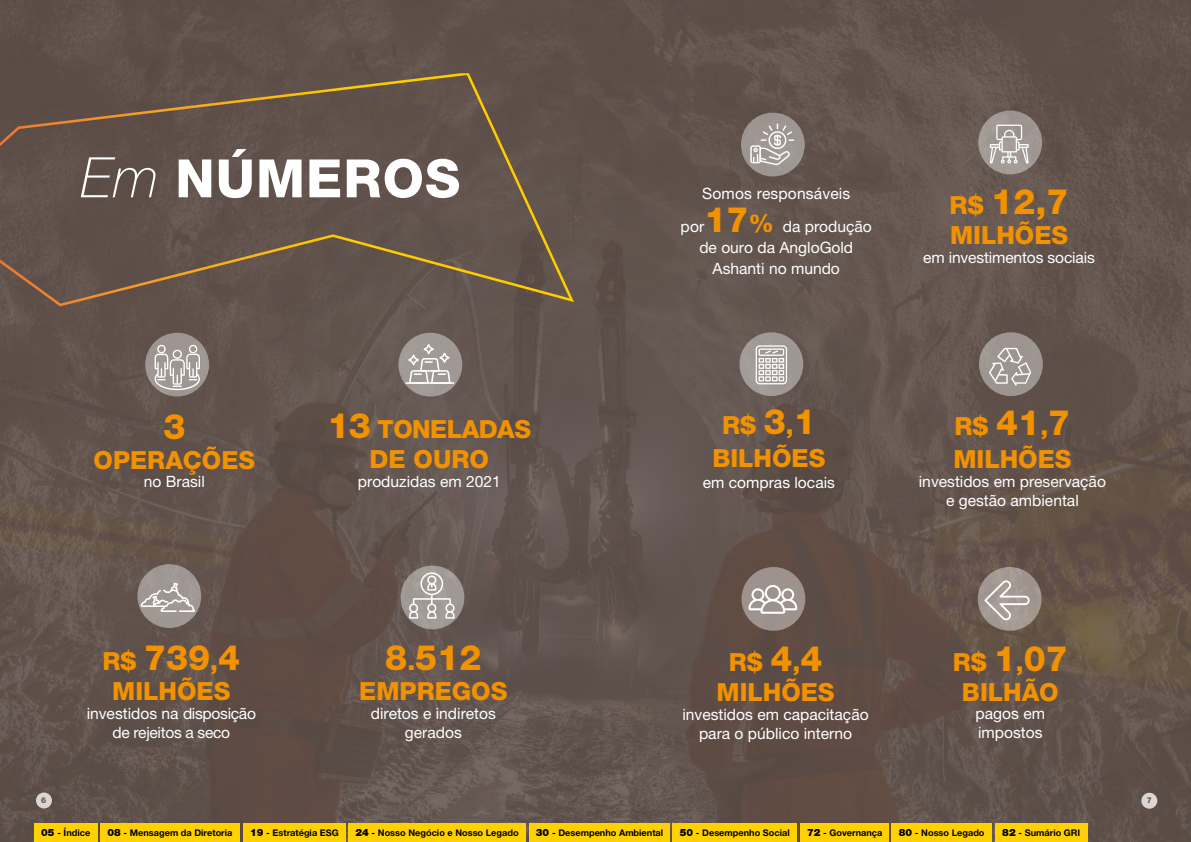
<style>
.page{position:relative;width:1191px;height:842px;background:#63544d}
.page>*{position:absolute;margin:0;border:0;box-sizing:border-box;transform-origin:0 0}
.t1{font:800 52.9px "Helvetica Neue LT Pro";letter-spacing:.02em;color:#fff}
.t2{font:800 35px "Helvetica Neue LT Pro";color:#f39200}
.t3{font:800 25px/30px "Helvetica Neue LT Pro";color:#f39200;text-align:center}
.t4{font:800 25px/30px "Helvetica Neue LT Pro";letter-spacing:-.02em;color:#f39200;text-align:center}
.t5{font:15.6px/18.7px "Helvetica Neue LT Pro";color:#fff;text-align:center}
.t6{font:15.6px/18.7px "Helvetica Neue LT Pro";letter-spacing:-.02em;color:#fff;text-align:center}
.t7{font:700 9.2px "Helvetica Neue LT Pro";color:#000}
.t8{font:800 8px "Helvetica Neue LT Pro";color:#63544d}
.s1{font-weight:100;font-style:italic;font-size:55.9px}
.s2{font-size:35px}
.s3{font-weight:800;font-size:35px;color:#f39200}
.s4{font-weight:800;font-size:25px;color:#f39200}
.s5{font-size:25px}
.s6{font-weight:900;font-size:10px}
</style>
<div class="page">
<div style="left:36px;top:792px;width:16px;height:16px;background:#dbd6d4;border-radius:50%"></div>
<div style="left:977px;top:567px;width:64px;height:64px;background:#a2978f;border-radius:50%"></div>
<svg style="left:984px;top:580px;width:45px;height:41px"></svg>
<div style="left:978px;top:111px;width:64px;height:63px;background:#a19894;border-radius:50%"></div>
<svg style="left:989px;top:125px;width:39px;height:39px"></svg>
<div style="left:741px;top:567px;width:64px;height:64px;background:#9e928d;border-radius:50%"></div>
<svg style="left:748px;top:585px;width:49px;height:29px"></svg>
<div style="left:741px;top:113px;width:63px;height:63px;background:#9e9591;border-radius:50%"></div>
<svg style="left:750px;top:123px;width:44px;height:42px"></svg>
<div style="left:979px;top:332px;width:63px;height:64px;background:#9d9591;border-radius:50%"></div>
<svg style="left:989px;top:348px;width:42px;height:38px"></svg>
<div style="left:739px;top:332px;width:64px;height:64px;background:#a09895;border-radius:50%"></div>
<svg style="left:755px;top:345px;width:32px;height:39px"></svg>
<div style="left:137px;top:564px;width:64px;height:64px;background:#a09792;border-radius:50%"></div>
<div style="left:400px;top:566px;width:64px;height:63px;background:#a09895;border-radius:50%"></div>
<svg style="left:409px;top:572px;width:45px;height:47px"></svg>
<svg style="left:140px;top:582px;width:55px;height:30px"></svg>
<div style="left:145px;top:333px;width:64px;height:63px;background:#9e9591;border-radius:50%"></div>
<svg style="left:155px;top:345px;width:45px;height:45px"></svg>
<div style="left:1141px;top:793px;width:16px;height:16px;background:#dbd6d4;border-radius:50%"></div>
<div style="left:398px;top:333px;width:64px;height:63px;background:#a19995;border-radius:50%"></div>
<hr style="left:405px;top:382px;width:49px;height:2px;background:#fff">
<svg style="left:408px;top:344px;width:42px;height:40px"></svg>
<svg style="left:0;top:73px;width:574px;height:233px"></svg>
<div style="left:34px;top:823px;width:63px;height:19px;background:#ffd100"></div>
<div style="left:100px;top:823px;width:140px;height:19px;background:#ffd100"></div>
<div style="left:529px;top:823px;width:141px;height:19px;background:#ffd100"></div>
<div style="left:672px;top:823px;width:125px;height:19px;background:#ffd100"></div>
<div style="left:800px;top:823px;width:88px;height:19px;background:#ffd100"></div>
<div style="left:891px;top:823px;width:101px;height:19px;background:#ffd100"></div>
<div style="left:995px;top:823px;width:92px;height:19px;background:#ffd100"></div>
<div style="left:243px;top:823px;width:102px;height:19px;background:#ffd100"></div>
<div style="left:348px;top:823px;width:178px;height:19px;background:#ffd100"></div>
<h1 class="t1" style="left:81px;top:147px;width:381px"><span class="s1">Em</span> NÚMEROS</h1>
<h2 class="t2" style="left:163px;top:405px;width:24px">3</h2>
<h3 class="t3" style="left:94px;top:445px;width:163px">OPERAÇÕES</h3>
<p class="t5" style="left:144px;top:472px;width:62px">no Brasil</p>
<h3 class="t4" style="left:327px;top:414px;width:205px"><span class="s2">13</span> TONELADAS<br>DE OURO</h3>
<p class="t5" style="left:358px;top:471px;width:144px">produzidas em 2021</p>
<p class="t5" style="left:680px;top:177px;width:193px;line-height:33px">Somos responsáveis por<span class="s3">17</span><span class="s4">%</span> da produção</p>
<p class="t5" style="left:699px;top:237px;width:155px;line-height:21px">de ouro da AngloGold<br>Ashanti no mundo</p>
<h2 class="t2" style="left:949px;top:181px;width:120px"><span class="s5">R$</span> 12,7</h2>
<h3 class="t3" style="left:950px;top:220px;width:120px">MILHÕES</h3>
<p class="t5" style="left:923px;top:248px;width:173px">em investimentos sociais</p>
<h3 class="t3" style="left:712px;top:409px;width:114px;line-height:33px">R$ <span class="s2">3</span>,<span class="s2">1<br></span>BILHÕES</h3>
<p class="t5" style="left:703px;top:473px;width:134px">em compras locais</p>
<h3 class="t3" style="left:953px;top:410px;width:120px;line-height:33px;text-align:left">R$ <span class="s2">41</span>,<span class="s2">7<br></span>MILHÕES</h3>
<p class="t5" style="left:919px;top:472px;width:189px">investidos em preservação e gestão ambiental</p>
<p class="t8" style="left:41px;top:796px;width:7px">6</p>
<h2 class="t2" style="left:102px;top:637px;width:139px"><span class="s5">R$</span> 739<span class="s5">,</span>4</h2>
<h3 class="t3" style="left:112px;top:676px;width:120px">MILHÕES</h3>
<p class="t6" style="left:87px;top:704px;width:171px">investidos na disposição de rejeitos a seco</p>
<h2 class="t2" style="left:385px;top:637px;width:98px">8<span class="s5">.</span>512</h2>
<h3 class="t3" style="left:359px;top:676px;width:150px">EMPREGOS</h3>
<p class="t5" style="left:371px;top:704px;width:127px">diretos e indiretos gerados</p>
<h3 class="t3" style="left:716px;top:647px;width:120px">R$ <span class="s2">4</span>,<span class="s2">4<br></span>MILHÕES</h3>
<p class="t5" style="left:682px;top:705px;width:188px">investidos em capacitação para o público interno</p>
<h3 class="t3" style="left:952px;top:647px;width:117px">R$ <span class="s2">1</span>,<span class="s2">07<br></span>BILHÃO</h3>
<p class="t5" style="left:975px;top:704px;width:71px;text-align:left">pagos em impostos</p>
<p class="t7" style="left:41px;top:827px;width:51px"><span class="s6">05</span> - Índice</p>
<p class="t7" style="left:107px;top:827px;width:127px"><span class="s6">08</span> - Mensagem da Diretoria</p>
<p class="t7" style="left:250px;top:827px;width:90px"><span class="s6">19</span> - Estratégia ESG</p>
<p class="t7" style="left:355px;top:827px;width:165px"><span class="s6">24</span> - Nosso Negócio e Nosso Legado</p>
<p class="t7" style="left:536px;top:827px;width:129px"><span class="s6">30</span> - Desempenho Ambiental</p>
<p class="t7" style="left:680px;top:827px;width:111px"><span class="s6">50</span> - Desempenho Social</p>
<p class="t7" style="left:807px;top:827px;width:77px"><span class="s6">72</span> - Governança</p>
<p class="t7" style="left:898px;top:827px;width:87px"><span class="s6">80</span> - Nosso Legado</p>
<p class="t7" style="left:1002px;top:827px;width:79px"><span class="s6">82</span> - Sumário GRI</p>
<p class="t8" style="left:1146px;top:796px;width:7px">7</p>
</div>
